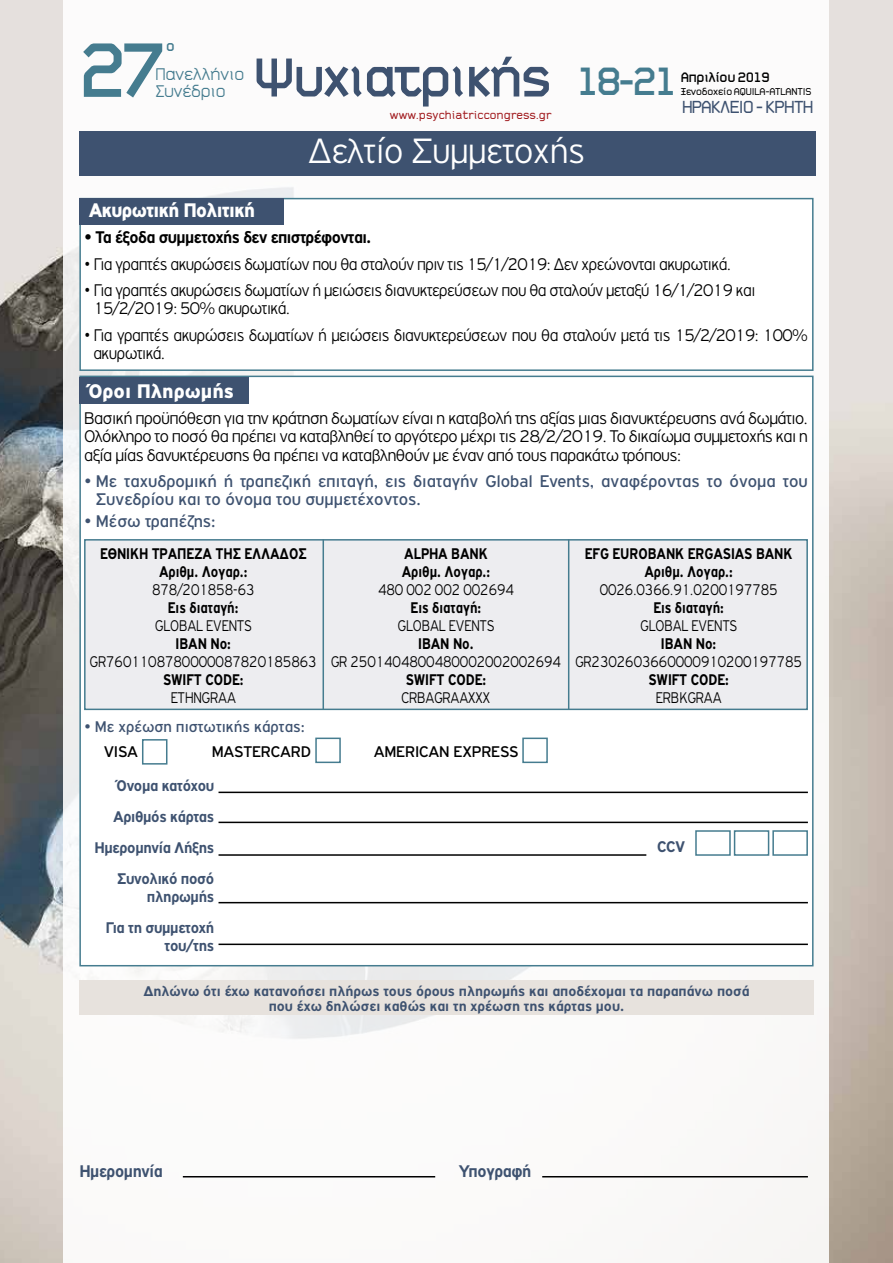
<style>
.page{position:relative;width:893px;height:1263px;background:#fff}
.page>*{position:absolute;margin:0;border:0;box-sizing:border-box;transform-origin:0 0}
.t1{font:700 74.1px "PF Retrospace";color:#457c8f}
.t2{font:700 52.8px "PF Retrospace";letter-spacing:-.045em;color:#3e5270}
.t3{font:300 37.5px "PF Highway Gothic";letter-spacing:-.01em;color:#fff}
.t4{font:900 21px "PF Highway Gothic";letter-spacing:-.03em;color:#fff;scale:.95 1}
.t5{font:900 21px "PF Highway Gothic";color:#fff}
.t6{font:300 18px/18px "PF Highway Gothic";letter-spacing:-.03em;color:#000;scale:.95 1}
.t7{font:300 18px/18px "PF Highway Gothic";letter-spacing:-.03em;color:#000;text-align:justify}
.t8{font:18px/18px "PF Highway Gothic";color:#3e5270}
.t9{font:700 18px "PF Highway Gothic";letter-spacing:-.03em;color:#000;scale:.95 1}
.t10{font:700 18px "PF Highway Gothic";letter-spacing:-.02em;color:#3e5270;scale:.95 1}
.t11{font:16.8px "PF Retrospace";letter-spacing:-.04em;color:#3e5270}
.t12{font:300 16.5px "PF Highway Gothic";color:#000;scale:.85 1}
.t13{font:700 16.5px/18px "PF Highway Gothic";color:#000;text-align:center;scale:.85 1}
.t14{font:700 16.5px/30.9px "PF Highway Gothic";letter-spacing:-.02em;color:#3e5270;text-align:right;scale:.95 1}
.t15{font:16.5px "PF Highway Gothic";color:#000}
.t16{font:16.5px "PF Highway Gothic";color:#3e5270}
.t17{font:300 16.35px/16.6px "PF Retrospace";letter-spacing:-.01em;color:#457c8f}
.t18{font:700 15px/15px "PF Highway Gothic";color:#3e5270;text-align:center}
.t19{font:700 14.1px "PF Retrospace";color:#457c8f}
.t20{font:700 13.2px "PF Retrospace";letter-spacing:-.02em;color:#000}
.t21{font:10.95px "PF Retrospace";letter-spacing:.01em;color:#a21d21}
.t22{font:9.6px "PF Retrospace";letter-spacing:-.01em;color:#000}
.s1{font-size:38.1px;color:#457c8f}
</style>
<div class="page">
<img style="left:0;top:0;width:893px;height:1263px">
<div style="left:64px;top:0;width:765px;height:1263px;background:#fff"></div>
<div style="left:79px;top:198px;width:734px;height:173px;background:#fff;border:2px solid #457c8f"></div>
<div style="left:79px;top:198px;width:205px;height:26px;background:#3e5270"></div>
<div style="left:79px;top:980px;width:734px;height:35px;background:#e7e2dd"></div>
<hr style="left:183px;top:1176px;width:252px;height:1px;background:#000">
<hr style="left:542px;top:1176px;width:266px;height:1px;background:#000">
<div style="left:79px;top:376px;width:734px;height:590px;background:#fff;border:2px solid #457c8f"></div>
<div style="left:84px;top:539px;width:724px;height:171px;background:#ededf0;border:2px solid #457c8f"></div>
<div style="left:79px;top:377px;width:169px;height:27px;background:#3e5270"></div>
<div style="left:142px;top:739px;width:25px;height:26px;background:#fff;border:2px solid #457c8f"></div>
<div style="left:315px;top:737px;width:26px;height:26px;background:#fff;border:2px solid #457c8f"></div>
<div style="left:522px;top:737px;width:26px;height:26px;background:#fff;border:2px solid #457c8f"></div>
<hr style="left:219px;top:792px;width:589px;height:1px;background:#000">
<hr style="left:219px;top:822px;width:589px;height:1px;background:#000">
<hr style="left:219px;top:854px;width:427px;height:2px;background:#000">
<hr style="left:219px;top:902px;width:589px;height:1px;background:#000">
<hr style="left:219px;top:943px;width:589px;height:2px;background:#000">
<hr style="left:568px;top:539px;width:1px;height:171px;background:#457c8f">
<hr style="left:323px;top:539px;width:1px;height:171px;background:#457c8f">
<div style="left:79px;top:131px;width:736px;height:44px;background:#3e5270"></div>
<div style="left:695px;top:830px;width:36px;height:26px;background:#fff;border:2px solid #457c8f"></div>
<div style="left:734px;top:830px;width:35px;height:26px;background:#fff;border:2px solid #457c8f"></div>
<div style="left:772px;top:830px;width:36px;height:26px;background:#fff;border:2px solid #457c8f"></div>
<p class="t19" style="left:166px;top:38px;width:10px">ο</p>
<h1 class="t1" style="left:79px;top:29px;width:89px">27</h1>
<p class="t17" style="left:155px;top:66px;width:91px">Πανελλήνιο<br>Συνέδριο</p>
<h2 class="t2" style="left:253px;top:48px;width:425px">Ψυχιατρικής <span class="s1">18-21</span></h2>
<p class="t21" style="left:390px;top:109px;width:163px">www.psychiatriccongress.gr</p>
<h3 class="t3" style="left:308px;top:131px;width:279px">Δελτίο Συμμετοχής</h3>
<p class="t20" style="left:681px;top:70px;width:90px">Απριλίου 2019</p>
<p class="t22" style="left:681px;top:86px;width:132px">Ξενοδοχείο AQUILA-ATLANTIS</p>
<p class="t11" style="left:682px;top:98px;width:133px">ΗΡΑΚΛΕΙΟ - ΚΡΗΤΗ</p>
<p class="t4" style="left:89px;top:198px;width:177px">Ακυρωτική Πολιτική</p>
<p class="t9" style="left:84px;top:228px;width:304px">• Τα έξοδα συμμετοχής δεν επιστρέφονται.</p>
<p class="t6" style="left:84px;top:255px;width:682px">• Για γραπτές ακυρώσεις δωματίων που θα σταλούν πριν τις 15/1/2019: Δεν χρεώνονται ακυρωτικά.</p>
<p class="t6" style="left:93px;top:281px;width:698px;text-indent:-9px">• Για γραπτές ακυρώσεις δωματίων ή μειώσεις διανυκτερεύσεων που θα σταλούν μεταξύ 16/1/2019 και<br>15/2/2019: 50% ακυρωτικά.</p>
<p class="t6" style="left:93px;top:326px;width:754px;text-indent:-9px">• Για γραπτές ακυρώσεις δωματίων ή μειώσεις διανυκτερεύσεων που θα σταλούν μετά τις 15/2/2019: 100% ακυρωτικά.</p>
<p class="t5" style="left:88px;top:379px;width:147px">Όροι Πληρωμής</p>
<p class="t7" style="left:84px;top:410px;width:725px">Βασική προϋπόθεση για την κράτηση δωματίων είναι η καταβολή της αξίας μιας διανυκτέρευσης ανά δωμάτιο.<br>Ολόκληρο το ποσό θα πρέπει να καταβληθεί το αργότερο μέχρι τις 28/2/2019. Το δικαίωμα συμμετοχής και η αξία μίας δανυκτέρευσης θα πρέπει να καταβληθούν με έναν από τους παρακάτω τρόπους:</p>
<p class="t8" style="left:96px;top:472px;width:713px;text-indent:-12px">• Με ταχυδρομική ή τραπεζική επιταγή, εις διαταγήν Global Events, αναφέροντας το όνομα του<br>Συνεδρίου και το όνομα του συμμετέχοντος.</p>
<p class="t8" style="left:84px;top:512px;width:133px">• Μέσω τραπέζης:</p>
<p class="t13" style="left:100px;top:545px;width:244px">ΕΘΝΙΚΗ ΤΡΑΠΕΖΑ ΤΗΣ ΕΛΛΑΔΟΣ<br>Αριθμ. Λογαρ.:</p>
<p class="t12" style="left:152px;top:581px;width:122px">878/201858-63</p>
<p class="t13" style="left:168px;top:599px;width:85px">Εις διαταγή:</p>
<p class="t12" style="left:155px;top:617px;width:115px">GLOBAL EVENTS</p>
<p class="t13" style="left:176px;top:635px;width:67px">IBAN No:</p>
<p class="t12" style="left:90px;top:653px;width:268px">GR7601108780000087820185863</p>
<p class="t13" style="left:163px;top:671px;width:96px">SWIFT CODE:</p>
<p class="t12" style="left:171px;top:689px;width:78px">ETHNGRAA</p>
<p class="t16" style="left:84px;top:718px;width:222px">• Με χρέωση πιστωτικής κάρτας:</p>
<p class="t13" style="left:402px;top:545px;width:106px;text-align:left">ALPHA BANK<br>Αριθμ. Λογαρ.:</p>
<p class="t12" style="left:378px;top:581px;width:161px">480 002 002 002694</p>
<p class="t13" style="left:411px;top:599px;width:85px">Εις διαταγή:</p>
<p class="t12" style="left:398px;top:617px;width:115px">GLOBAL EVENTS</p>
<p class="t13" style="left:418px;top:635px;width:67px">IBAN No.</p>
<p class="t12" style="left:331px;top:653px;width:272px">GR 2501404800480002002002694</p>
<p class="t13" style="left:406px;top:671px;width:96px">SWIFT CODE:</p>
<p class="t12" style="left:402px;top:689px;width:106px">CRBAGRAAXXX</p>
<p class="t15" style="left:104px;top:743px;width:36px">VISA</p>
<p class="t15" style="left:212px;top:743px;width:101px">MASTERCARD</p>
<p class="t15" style="left:374px;top:743px;width:146px">AMERICAN EXPRESS</p>
<p class="t14" style="left:95px;top:770px;width:127px">Όνομα κατόχου<br>Αριθμός κάρτας<br>Ημερομηνία Λήξης<br>Συνολικό ποσό</p>
<p class="t14" style="left:106px;top:881px;width:116px">πληρωμής<br>Για τη συμμετοχή</p>
<p class="t14" style="left:164px;top:930px;width:54px">του/της</p>
<p class="t13" style="left:585px;top:545px;width:246px">EFG EUROBANK ERGASIAS BANK<br>Αριθμ. Λογαρ.:</p>
<p class="t12" style="left:600px;top:581px;width:211px">0026.0366.91.0200197785</p>
<p class="t13" style="left:653px;top:599px;width:85px">Εις διαταγή:</p>
<p class="t12" style="left:640px;top:617px;width:115px">GLOBAL EVENTS</p>
<p class="t13" style="left:661px;top:635px;width:67px">IBAN No:</p>
<p class="t12" style="left:575px;top:653px;width:268px">GR2302603660000910200197785</p>
<p class="t13" style="left:648px;top:671px;width:96px">SWIFT CODE:</p>
<p class="t12" style="left:656px;top:689px;width:79px">ERBKGRAA</p>
<p class="t14" style="left:657px;top:831px;width:31px">CCV</p>
<p class="t18" style="left:143px;top:984px;width:608px">Δηλώνω ότι έχω κατανοήσει πλήρως τους όρους πληρωμής και αποδέχομαι τα παραπάνω ποσά που έχω δηλώσει καθώς και τη χρέωση της κάρτας μου.</p>
<p class="t10" style="left:79px;top:1162px;width:89px">Ημερομηνία</p>
<p class="t10" style="left:459px;top:1162px;width:78px">Υπογραφή</p>
</div>
